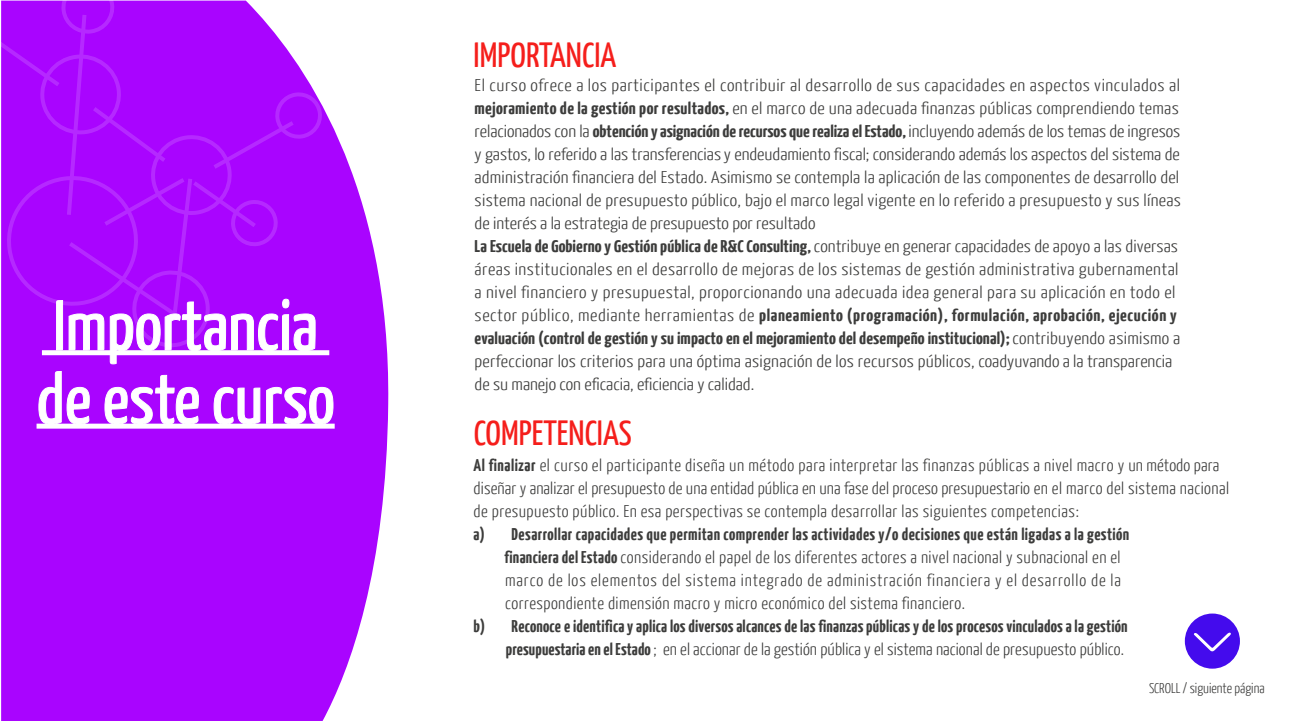
<style>
.page{position:relative;width:1302px;height:721px;background:#fff}
.page>*{position:absolute;margin:0;border:0;box-sizing:border-box;transform-origin:0 0}
.t1{font:70.6px/73.4px "Yanone Kaffeesatz";color:#fff;scale:1.04 1}
.t2{font:35px "Yanone Kaffeesatz";color:#f51e1b;scale:1.04 1}
.t3{font:300 17px/23px "Yanone Kaffeesatz";letter-spacing:.025em;color:#3c3c3b;scale:1.14 1}
.t4{font:300 17px/23px "Yanone Kaffeesatz";letter-spacing:.025em;color:#3c3c3b;scale:1.05 1}
.t5{font:700 17px/23px "Yanone Kaffeesatz";letter-spacing:.01em;color:#3c3c3b;text-align:right;scale:1.05 1}
.t6{font:300 14.2px "Yanone Kaffeesatz";color:#3c3c3b}
.s1{font-weight:700}
.s2{font-weight:300}
</style>
<div class="page">
<svg style="left:1px;top:105px;width:388px;height:616px;background:#b01aff"></svg>
<div style="left:1185px;top:614px;width:55px;height:55px;background:#440bed;border-radius:50%"></div>
<svg style="left:1194px;top:632px;width:37px;height:20px"></svg>
<svg style="left:1px;top:0;width:321px;height:365px;background:#ad12ff"></svg>
<div style="left:42px;top:350px;width:287px;height:5px;background:#fff"></div>
<svg style="left:38px;top:371px;width:52px;height:53px;background:#b426ff"></svg>
<svg style="left:104px;top:374px;width:95px;height:50px;background:#b425ff"></svg>
<svg style="left:213px;top:386px;width:121px;height:38px;background:#b62aff"></svg>
<div style="left:37px;top:424px;width:298px;height:5px;background:#fff"></div>
<h1 class="t1" style="left:37px;top:287px;width:288px">Importancia de este curso</h1>
<h2 class="t2" style="left:474px;top:34px;width:139px">IMPORTANCIA</h2>
<p class="t3" style="left:475px;top:73px;width:621px">El curso ofrece a los participantes el contribuir al desarrollo de sus capacidades en aspectos vinculados al <span class="s1">mejoramiento de la gestión por resultados,</span> en el marco de una adecuada finanzas públicas comprendiendo temas relacionados con la <span class="s1">obtención y asignación de recursos que realiza el Estado,</span> incluyendo además de los temas de ingresos y gastos, lo referido a las transferenciasy endeudamiento fiscal; considerando además los aspectos del sistema de administración financiera del Estado. Asimismo se contempla la aplicación de las componentes de desarrollo del sistema nacional de presupuesto público, bajo el marco legal vigente en lo referido a presupuesto y sus líneas de interés a la estrategia de presupuesto por resultado<br><span class="s1">La Escuela de Gobierno y Gestión pública de R&amp;C Consulting,</span> contribuye en generar capacidades de apoyo a las diversas áreas institucionales en el desarrollo de mejoras de los sistemas de gestión administrativa gubernamental a nivel financiero y presupuestal, proporcionando una adecuada idea general para su aplicación en todo el sector público, mediante herramientas de <span class="s1">planeamiento (programación), formulación, aprobación, ejecución y evaluación (control de gestión y su impacto en el mejoramiento del desempeño institucional);</span>contribuyendo asimismo a perfeccionar los criterios para una óptima asignación de los recursos públicos, coadyuvando a la transparencia de su manejo con eficacia, eficiencia y calidad.</p>
<h2 class="t2" style="left:474px;top:412px;width:153px">COMPETENCIAS</h2>
<p class="t4" style="left:474px;top:453px;width:721px"><span class="s1">Al finalizar</span> el curso el participante diseña un método para interpretar las finanzas públicas a nivel macro y un método para diseñar y analizar el presupuesto de una entidad pública en una fase del proceso presupuestario en el marco del sistema nacional de presupuesto público. En esa perspectivas se contempla desarrollar las siguientes competencias:</p>
<p class="t4" style="left:505px;top:522px;width:597px;text-indent:-31px"><span class="s1">a) Desarrollar capacidades que permitan comprender las actividades y/o decisiones que están ligadas a la gestión financiera del Estado</span> considerando el papel de los diferentes actores a nivel nacional y subnacional en el marco de los elementos del sistema integrado de administración financiera y el desarrollo de la correspondiente dimensión macro y micro económico del sistema financiero.</p>
<p class="t5" style="left:474px;top:614px;width:624px">b) Reconoce e identifica y aplica los diversos alcances de las finanzas públicas y de los procesos vinculados a la gestión presupuestaria en el Estado <span class="s2">; en el accionar de la gestión pública y el sistema nacional de presupuesto público.</span></p>
<p class="t6" style="left:1149px;top:680px;width:117px">SCROLL / siguiente página</p>
</div>
